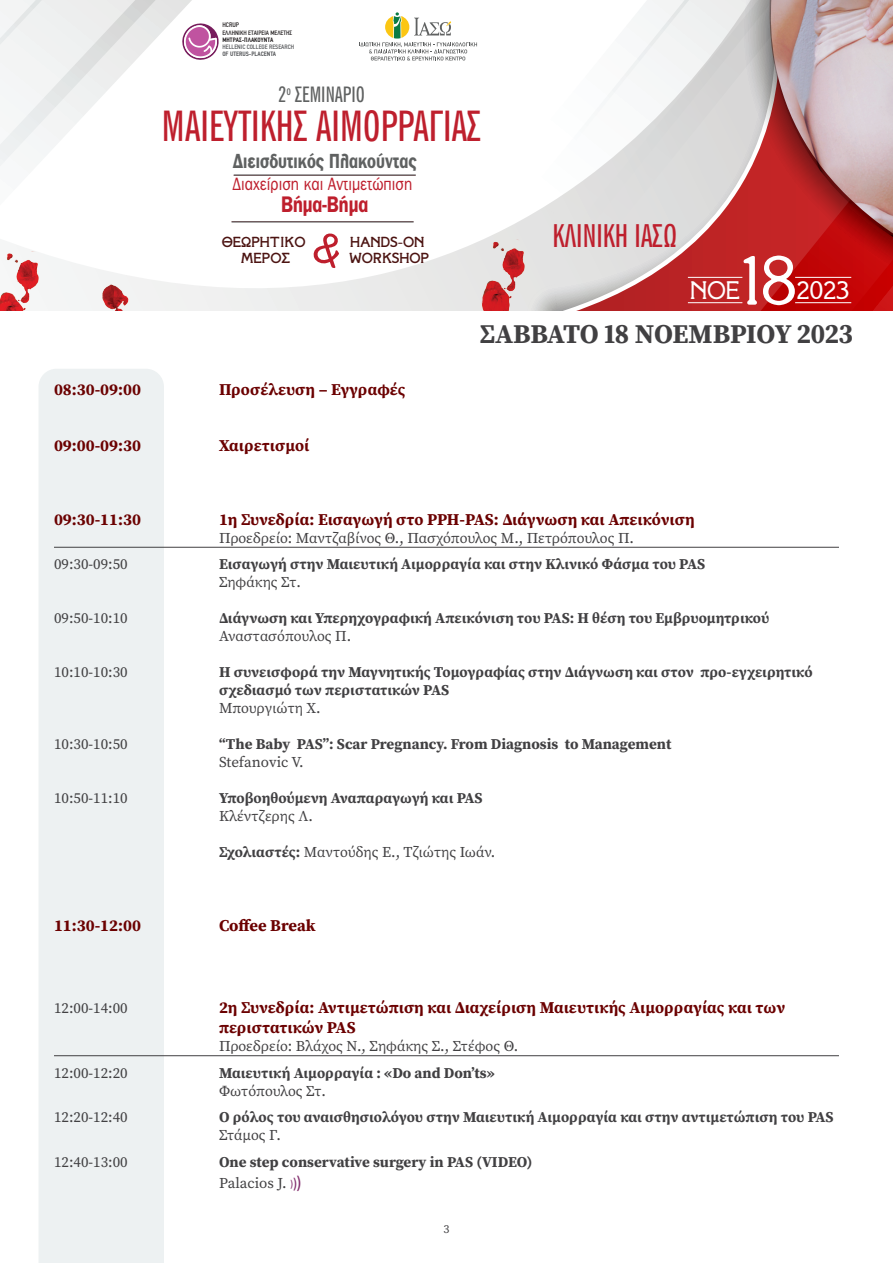
<style>
.page{position:relative;width:893px;height:1263px;background:#fff}
.page>*{position:absolute;margin:0;border:0;box-sizing:border-box;transform-origin:0 0}
.t1{font:66.45px "PF Alfabeta OS Poly";color:#fff}
.t2{font:40.05px "PF News Gothic Compressed";color:#be1f2d}
.t3{font:30.15px "PF News Gothic Compressed";color:#be1f2d}
.t4{font:700 27px "Source Serif Pro";letter-spacing:-.015em;color:#414042}
.t5{font:24.3px "PF Alfabeta OS Poly";letter-spacing:-.05em;color:#fff}
.t6{font:700 22.65px "PF Franklin Gothic Cnd";color:#be1f2d}
.t7{font:700 20.55px "PF Franklin Gothic Cnd";color:#5f6161}
.t8{font:20.4px "PF News Gothic Compressed";color:#5f6161}
.t9{font:18px "PF Franklin Gothic Cnd";color:#be1f2d}
.t10{font:700 16.5px/19.8px "Source Serif Pro";color:#6b0101}
.t11{font:700 15px/18px "Source Serif Pro";color:#414042}
.t12{font:15px "Source Serif Pro";color:#414042}
.t13{font:700 13.95px/15.1px "PF Alfabeta OS Poly";color:#4c1412}
.t14{font:12px "Source Serif Pro";color:#414042}
.t15{font:500 condensed 6.6px "PF Din Text";color:#211d1e}
.t16{font:500 condensed 6.45px "PF Din Text";color:#545659}
.t17{font:500 condensed 6.45px "PF Din Text";color:#211d1e}
.t18{font:700 6.45px "PF Din Text Condensed";color:#545659}
.t19{font:700 6.45px "PF Din Text Condensed";color:#211d1e}
.s1{font-weight:700}
.s2{font-weight:400}
.s3{font-family:"Calibri";font-weight:400;font-size:10.5px;color:#832f6e}
.s4{font-family:"Calibri";font-weight:400;color:#832f6e}
.s5{font-family:"Calibri";font-weight:400;font-size:18px;color:#832f6e}
</style>
<div class="page">
<svg style="left:16px;top:174px;width:412px;height:136px"></svg>
<svg style="left:428px;top:43px;width:111px;height:267px"></svg>
<svg style="left:539px;top:0;width:354px;height:310px"></svg>
<img style="left:723px;top:0;width:170px;height:307px">
<img style="left:469px;top:237px;width:60px;height:73px">
<img style="left:0;top:248px;width:43px;height:62px">
<img style="left:98px;top:273px;width:48px;height:37px">
<hr style="left:688px;top:277px;width:54px;height:1px;background:#fff">
<hr style="left:688px;top:302px;width:54px;height:1px;background:#fff">
<hr style="left:795px;top:277px;width:56px;height:1px;background:#fff">
<hr style="left:795px;top:302px;width:56px;height:1px;background:#fff">
<svg style="left:0;top:0;width:219px;height:183px"></svg>
<hr style="left:232px;top:222px;width:182px;height:1px;background:#211d1e">
<hr style="left:234px;top:175px;width:182px;height:1px;background:#211d1e">
<svg style="left:359px;top:12px;width:118px;height:49px"></svg>
<div style="left:39px;top:369px;width:125px;height:894px;background:#edf1f2"></div>
<hr style="left:54px;top:547px;width:785px;height:1px;background:#414042">
<hr style="left:54px;top:1055px;width:785px;height:1px;background:#414042">
<svg style="left:310px;top:230px;width:37px;height:39px"></svg>
<p class="t15" style="left:222px;top:21px;width:18px">HCRUP</p>
<p class="t17" style="left:222px;top:29px;width:71px">ΕΛΛΗΝΙΚΗ ΕΤΑΙΡΕΙΑ ΜΕΛΕΤΗΣ</p>
<p class="t19" style="left:222px;top:36px;width:52px">ΜΗΤΡΑΣ-ΠΛΑΚΟΥΝΤΑ</p>
<p class="t18" style="left:222px;top:50px;width:55px">OF UTERUS-PLACENTA</p>
<p class="t16" style="left:222px;top:43px;width:73px">HELLENIC COLLEGE RESEARCH</p>
<h3 class="t8" style="left:278px;top:82px;width:88px">2<sup>ο</sup> ΣΕΜΙΝΑΡΙΟ</h3>
<h2 class="t2" style="left:162px;top:101px;width:321px">ΜΑΙΕΥΤΙΚΗΣ ΑΙΜΟΡΡΑΓΙΑΣ</h2>
<h3 class="t7" style="left:233px;top:149px;width:186px">∆ιεισδυτικός Πλακούντας</h3>
<p class="t9" style="left:233px;top:174px;width:181px">∆ιαχείριση και Αντιµετώπιση</p>
<h3 class="t6" style="left:281px;top:191px;width:89px">Βήµα-Βήµα</h3>
<p class="t13" style="left:222px;top:235px;width:85px;text-align:center">ΘΕΩΡΗΤΙΚΟ<br>ΜΕΡΟΣ</p>
<p class="t13" style="left:349px;top:235px;width:81px">HANDS-ON<br>WORKSHOP</p>
<p class="t10" style="left:54px;top:379px;width:89px">08:30-09:00</p>
<p class="t10" style="left:219px;top:379px;width:188px">Προσέλευση – Εγγραφές</p>
<p class="t10" style="left:54px;top:435px;width:89px">09:00-09:30</p>
<p class="t10" style="left:219px;top:435px;width:92px">Χαιρετισμοί</p>
<h3 class="t3" style="left:552px;top:218px;width:126px">ΚΛΙΝΙΚΗ ΙΑΣΩ</h3>
<h1 class="t1" style="left:732px;top:243px;width:68px">18</h1>
<h3 class="t5" style="left:690px;top:277px;width:52px">ΝΟΕ</h3>
<h3 class="t5" style="left:796px;top:277px;width:56px">2023</h3>
<h3 class="t4" style="left:480px;top:315px;width:374px">ΣΆΒΒΑΤΟ 18 ΝΟΕΜΒΡΊΟΥ 2023</h3>
<p class="t10" style="left:54px;top:509px;width:89px">09:30-11:30</p>
<p class="t10" style="left:219px;top:509px;width:477px">1η Συνεδρία: Εισαγωγή στο PPH-PAS: Διάγνωση και Απεικόνιση</p>
<p class="t12" style="left:219px;top:528px;width:417px">Προεδρείο: Μαντζαβίνος Θ., Πασχόπουλος Μ., Πετρόπουλος Π.</p>
<p class="t12" style="left:54px;top:554px;width:75px">09:30-09:50</p>
<p class="t11" style="left:219px;top:555px;width:488px">Εισαγωγή στην Μαιευτική Αιμορραγία και στην Κλινικό Φάσμα του PAS</p>
<p class="t12" style="left:219px;top:572px;width:84px">Σηφάκης Στ.</p>
<p class="t12" style="left:54px;top:608px;width:75px">09:50-10:10</p>
<p class="t11" style="left:219px;top:609px;width:552px">Διάγνωση και Υπερηχογραφική Απεικόνιση του PAS: Η θέση του Εμβρυομητρικού</p>
<p class="t12" style="left:219px;top:626px;width:134px">Αναστασόπουλος Π.</p>
<p class="t12" style="left:54px;top:662px;width:75px">10:10-10:30</p>
<p class="t11" style="left:219px;top:663px;width:595px">Η συνεισφορά την Μαγνητικής Τομογραφίας στην Διάγνωση και στον προ-εγχειρητικό σχεδιασμό των περιστατικών PAS</p>
<p class="t12" style="left:219px;top:698px;width:103px">Μπουργιώτη Χ.</p>
<p class="t12" style="left:54px;top:734px;width:75px">10:30-10:50</p>
<p class="t11" style="left:219px;top:735px;width:454px">“The Baby PAS”: Scar Pregnancy. From Diagnosis to Management</p>
<p class="t12" style="left:219px;top:752px;width:86px">Stefanovic V.</p>
<p class="t12" style="left:54px;top:788px;width:75px">10:50-11:10</p>
<p class="t11" style="left:219px;top:789px;width:265px">Υποβοηθούμενη Αναπαραγωγή και PAS</p>
<p class="t12" style="left:219px;top:806px;width:95px">Κλέντζερης Λ.</p>
<p class="t12" style="left:219px;top:842px;width:278px"><span class="s1">Σχολιαστές:</span> Μαντούδης Ε., Τζιώτης Ιωάν.</p>
<p class="t10" style="left:54px;top:915px;width:89px">11:30-12:00</p>
<p class="t10" style="left:219px;top:915px;width:98px">Coffee Break</p>
<p class="t12" style="left:54px;top:998px;width:75px">12:00-14:00</p>
<p class="t10" style="left:219px;top:998px;width:568px">2η Συνεδρία: Αντιμετώπιση και Διαχείριση Μαιευτικής Αιμορραγίας και των περιστατικών PAS</p>
<p class="t12" style="left:219px;top:1036px;width:301px">Προεδρείο: Βλάχος Ν., Σηφάκης Σ., Στέφος Θ.</p>
<p class="t12" style="left:54px;top:1063px;width:75px">12:00-12:20</p>
<p class="t11" style="left:219px;top:1063px;width:277px">Μαιευτική Αιμορραγία : «Do and Don’ts»</p>
<p class="t12" style="left:219px;top:1081px;width:109px">Φωτόπουλος Στ.</p>
<p class="t12" style="left:54px;top:1107px;width:75px">12:20-12:40</p>
<p class="t11" style="left:219px;top:1108px;width:616px">Ο ρόλος του αναισθησιολόγου στην Μαιευτική Αιμορραγία και στην αντιμετώπιση του PAS</p>
<p class="t12" style="left:219px;top:1125px;width:63px">Στάμος Γ.</p>
<p class="t12" style="left:54px;top:1152px;width:75px">12:40-13:00</p>
<p class="t11" style="left:219px;top:1151px;width:315px;line-height:21.6px">One step conservative surgery in PAS (VIDEO)<br><span class="s2">Palacios J.</span> <span class="s3">)</span><span class="s4">)</span><span class="s5">)</span></p>
<p class="t14" style="left:443px;top:1221px;width:7px">3</p>
</div>
